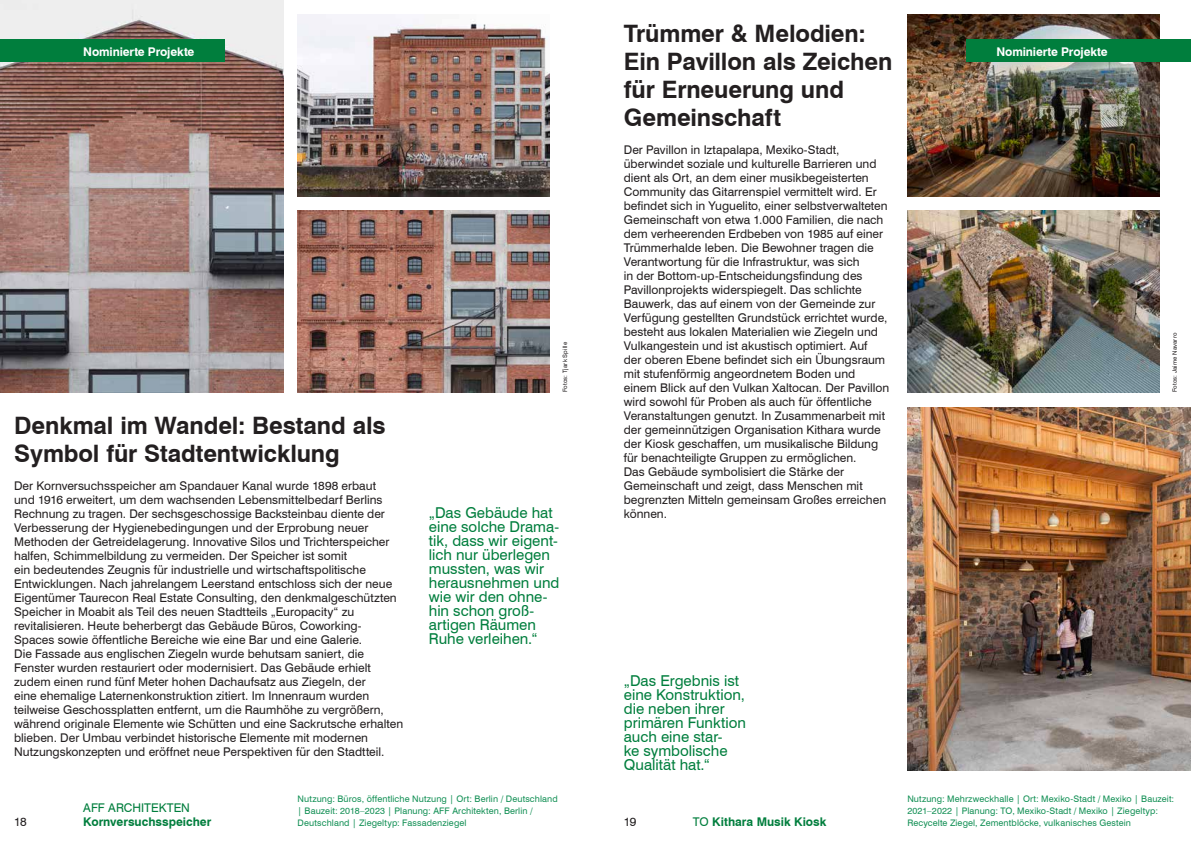
<style>
.page{position:relative;width:1191px;height:842px;background:#fff}
.page>*{position:absolute;margin:0;border:0;box-sizing:border-box;transform-origin:0 0}
.t1{font:700 24px/28px "Swiss 721 BT";letter-spacing:-.005em;color:#231f20}
.t2{font:15px/14px "Swiss 721 BT";color:#007e3d}
.t3{font:12px/14px "Swiss 721 BT";color:#231f20}
.t4{font:700 12px "Swiss 721 BT";color:#007e3d}
.t5{font:700 12px "Swiss 721 BT";letter-spacing:-.01em;color:#fff}
.t6{font:12px "Swiss 721 BT";color:#007e3d}
.t7{font:9px/12px "Swiss 721 BT";letter-spacing:.015em;color:#139055}
.t8{font:6px "Swiss 721 BT";letter-spacing:.025em;color:#231f20}
.s1{font-weight:400}
</style>
<div class="page">
<img style="left:0;top:0;width:283px;height:392px">
<img style="left:907px;top:407px;width:284px;height:363px">
<img style="left:298px;top:210px;width:251px;height:182px">
<img style="left:907px;top:210px;width:252px;height:182px">
<img style="left:298px;top:14px;width:251px;height:182px">
<img style="left:907px;top:14px;width:252px;height:182px">
<div style="left:966px;top:39px;width:225px;height:23px;background:#007e3d"></div>
<div style="left:0;top:39px;width:224px;height:23px;background:#007e3d"></div>
<p class="t5" style="left:83px;top:45px;width:113px">Nominierte Projekte</p>
<h1 class="t1" style="left:14px;top:411px;width:373px">Denkmal im Wandel: Bestand als<br>Symbol für Stadtentwicklung</h1>
<p class="t3" style="left:14px;top:479px;width:390px">Der Kornversuchsspeicher am Spandauer Kanal wurde 1898 erbaut<br>und 1916 erweitert, um dem wachsenden Lebensmittelbedarf Berlins Rechnung zu tragen. Der sechsgeschossige Backsteinbau diente der Verbesserung der Hygienebedingungen und der Erprobung neuer Methoden der Getreidelagerung. Innovative Silos und Trichterspeicher halfen, Schimmelbildung zu vermeiden. Der Speicher ist somit<br>ein bedeutendes Zeugnis für industrielle und wirtschaftspolitische Entwicklungen. Nach jahrelangem Leerstand entschloss sich der neue Eigentümer Taurecon Real Estate Consulting, den denkmalgeschützten Speicher in Moabit als Teil des neuen Stadtteils „Europacity“ zu revitalisieren. Heute beherbergt das Gebäude Büros, Coworking-Spaces sowie öffentliche Bereiche wie eine Bar und eine Galerie.<br>Die Fassade aus englischen Ziegeln wurde behutsam saniert, die Fenster wurden restauriert oder modernisiert. Das Gebäude erhielt zudem einen rund fünf Meter hohen Dachaufsatz aus Ziegeln, der<br>eine ehemalige Laternenkonstruktion zitiert. Im Innenraum wurden teilweise Geschossplatten entfernt, um die Raumhöhe zu vergrößern, während originale Elemente wie Schütten und eine Sackrutsche erhalten blieben. Der Umbau verbindet historische Elemente mit modernen Nutzungskonzepten und eröffnet neue Perspektiven für den Stadtteil.</p>
<h1 class="t1" style="left:624px;top:19px;width:270px">Trümmer &amp; Melodien:<br>Ein Pavillon als Zeichen für Erneuerung und<br>Gemeinschaft</h1>
<p class="t3" style="left:624px;top:143px;width:267px">Der Pavillon in Iztapalapa, Mexiko-Stadt, überwindet soziale und kulturelle Barrieren und dient als Ort, an dem einer musikbegeisterten Community das Gitarrenspiel vermittelt wird. Er befindet sich in Yuguelito, einer selbstverwalteten Gemeinschaft von etwa 1.000 Familien, die nach dem verheerenden Erdbeben von 1985 auf einer Trümmerhalde leben. Die Bewohner tragen die Verantwortung für die Infrastruktur, was sich<br>in der Bottom-up-Entscheidungsfindung des Pavillonprojekts widerspiegelt. Das schlichte Bauwerk, das auf einem von der Gemeinde zur Verfügung gestellten Grundstück errichtet wurde, besteht aus lokalen Materialien wie Ziegeln und Vulkangestein und ist akustisch optimiert. Auf<br>der oberen Ebene befindet sich ein Übungsraum mit stufenförmig angeordnetem Boden und einem Blick auf den Vulkan Xaltocan. Der Pavillon wird sowohl für Proben als auch für öffentliche Veranstaltungen genutzt. In Zusammenarbeit mit der gemeinnützigen Organisation Kithara wurde der Kiosk geschaffen, um musikalische Bildung für benachteiligte Gruppen zu ermöglichen.<br>Das Gebäude symbolisiert die Stärke der Gemeinschaft und zeigt, dass Menschen mit begrenzten Mitteln gemeinsam Großes erreichen können.</p>
<p class="t5" style="left:996px;top:45px;width:113px">Nominierte Projekte</p>
<p class="t8" style="left:561px;top:392px;width:52px;rotate:-90deg">Fotos: Tjark Spille</p>
<p class="t8" style="left:1171px;top:392px;width:61px;rotate:-90deg">Fotos: Jaime Navarro</p>
<p class="t2" style="left:429px;top:506px;width:132px">„Das Gebäude hat eine solche Drama&shy;tik, dass wir eigent&shy;lich nur überlegen mussten, was wir herausnehmen und wie wir den ohne&shy;hin schon groß&shy;artigen Räumen<br>Ruhe verleihen.“</p>
<p class="t2" style="left:624px;top:674px;width:124px">„Das Ergebnis ist eine Konstruktion, die neben ihrer primären Funktion auch eine star-<br>ke symbolische<br>Qualität hat.“</p>
<p class="t7" style="left:298px;top:793px;width:262px">Nutzung: Büros, öffentliche Nutzung | Ort: Berlin / Deutschland | Bauzeit: 2018–2023 | Planung: AFF Architekten, Berlin /<br>Deutschland | Ziegeltyp: Fassadenziegel</p>
<p class="t7" style="left:907px;top:793px;width:268px">Nutzung: Mehrzweckhalle | Ort: Mexiko-Stadt / Mexiko | Bauzeit:<br>2021–2022 | Planung: TO, Mexiko-Stadt / Mexiko | Ziegeltyp:<br>Recycelte Ziegel, Zementblöcke, vulkanisches Gestein</p>
<p class="t6" style="left:83px;top:801px;width:108px">AFF ARCHITEKTEN</p>
<p class="t4" style="left:83px;top:815px;width:130px">Kornversuchsspeicher</p>
<p class="t4" style="left:693px;top:815px;width:135px"><span class="s1">TO</span> Kithara Musik Kiosk</p>
<p class="t3" style="left:14px;top:815px;width:14px">18</p>
<p class="t3" style="left:624px;top:815px;width:14px">19</p>
</div>
